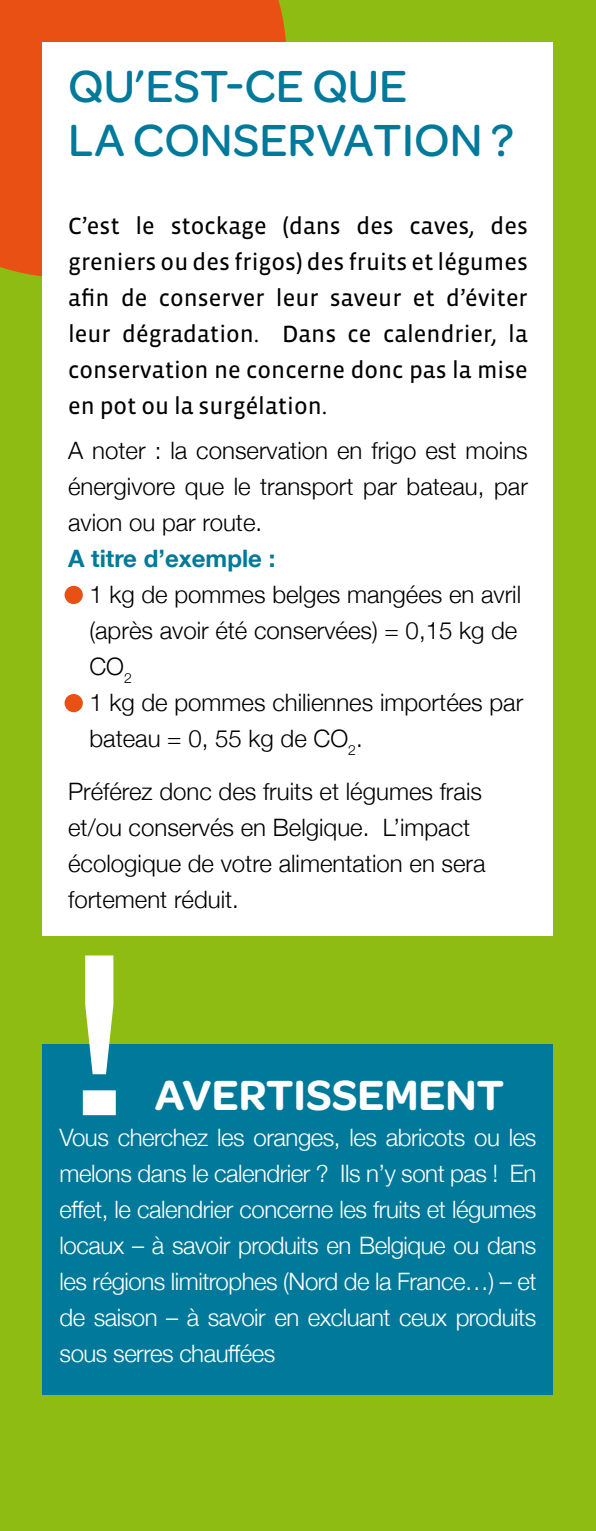
<style>
.page{position:relative;width:596px;height:1531px;background:#fff}
.page>*{position:absolute;margin:0;border:0;box-sizing:border-box;transform-origin:0 0}
.t1{font:500 48px/54px "Omnes";color:#00799a}
.t2{font:600 45px "Omnes";color:#fff}
.t3{font:300 24px/36px "Helvetica Neue";color:#000}
.t4{font:300 24px/36px "Helvetica Neue";letter-spacing:-.02em;color:#fff;text-align:justify}
.t5{font:24px/36px "Vista Sans Reg";color:#000;text-align:justify}
.t6{font:700 24px "Helvetica Neue";color:#00799a}
</style>
<div class="page">
<div style="left:0;top:0;width:595px;height:1531px;background:#8fbc13"></div>
<div style="left:0;top:0;width:286px;height:278px;background:#e85113"></div>
<div style="left:43px;top:43px;width:510px;height:892px;background:#fff"></div>
<div style="left:43px;top:1044px;width:510px;height:351px;background:#00799a"></div>
<svg style="left:83px;top:955px;width:33px;height:160px"></svg>
<div style="left:64px;top:586px;width:19px;height:18px;background:#e85113;border-radius:50%"></div>
<div style="left:64px;top:694px;width:19px;height:18px;background:#e85113;border-radius:50%"></div>
<h1 class="t1" style="left:68px;top:56px;width:447px">QU’EST-CE QUE<br>LA CONSERVATION ?</h1>
<p class="t5" style="left:68px;top:209px;width:461px">C’est le stockage (dans des caves, des greniers ou des frigos) des fruits et légumes afin de conserver leur saveur et d’éviter leur dégradation. Dans ce calendrier, la conservation ne concerne donc pas la mise en pot ou la surgélation.</p>
<p class="t3" style="left:68px;top:430px;width:461px;text-align:justify">A noter : la conservation en frigo est moins énergivore que le transport par bateau, par avion ou par route.</p>
<p class="t6" style="left:68px;top:539px;width:209px">A titre d’exemple :</p>
<p class="t3" style="left:89px;top:574px;width:433px;text-indent:-21px">• 1 kg de pommes belges mangées en avril (après avoir été conservées) = 0,15 kg de<br>CO<sub>2</sub></p>
<p class="t3" style="left:89px;top:682px;width:435px;text-indent:-21px">• 1 kg de pommes chiliennes importées par bateau = 0, 55 kg de CO<sub>2</sub>.</p>
<p class="t3" style="left:68px;top:771px;width:419px">Préférez donc des fruits et légumes frais et/ou conservés en Belgique. L’impact écologique de votre alimentation en sera fortement réduit.</p>
<h2 class="t2" style="left:155px;top:1063px;width:350px">AVERTISSEMENT</h2>
<p class="t4" style="left:60px;top:1118px;width:478px">Vous cherchez les oranges, les abricots ou les melons dans le calendrier ? Ils n’y sont pas ! En effet, le calendrier concerne les fruits et légumes locaux – à savoir produits en Belgique ou dans les régions limitrophes (Nord de la France…) – et de saison – à savoir en excluant ceux produits sous serres chauffées</p>
</div>
